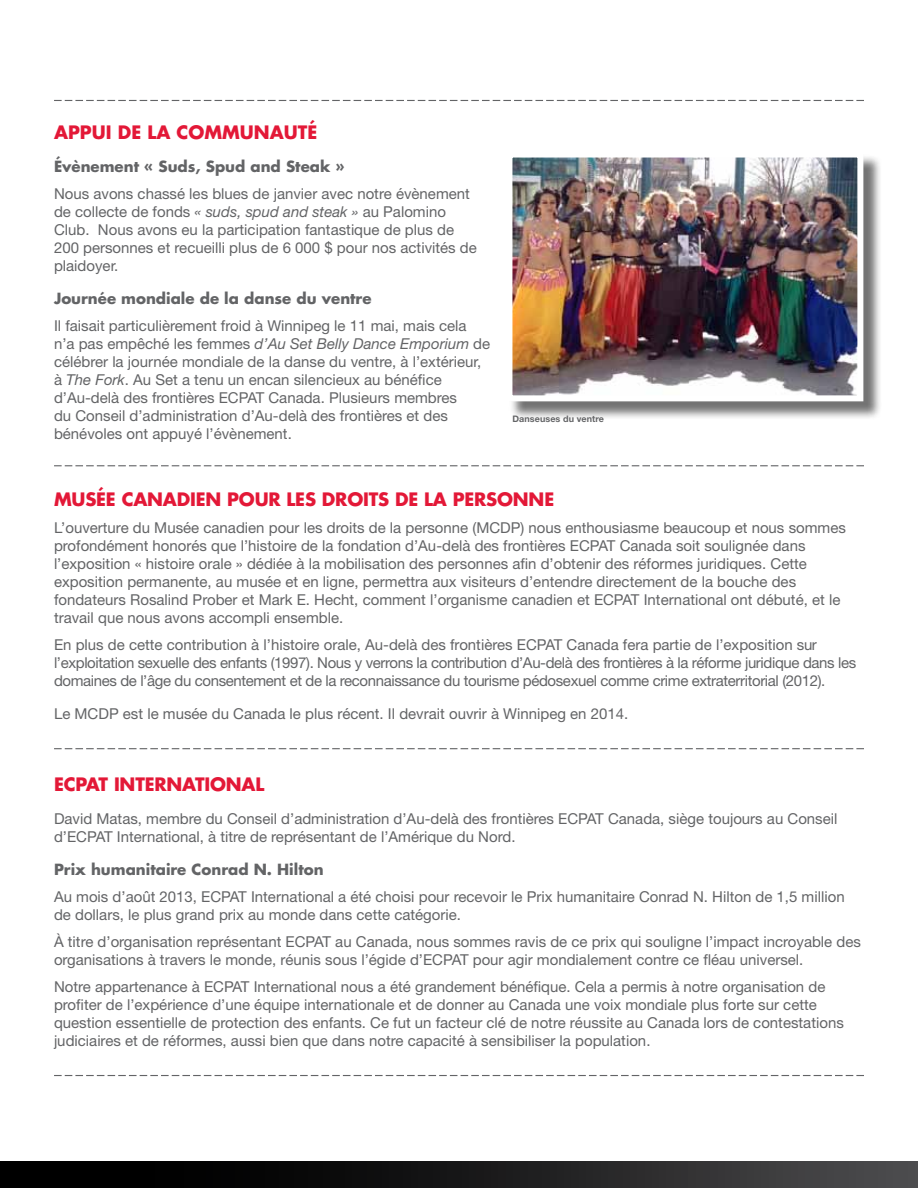
<style>
.page{position:relative;width:918px;height:1188px;background:#fff}
.page>*{position:absolute;margin:0;border:0;box-sizing:border-box;transform-origin:0 0}
.t1{font:700 18px "Futura";letter-spacing:-.01em;color:#e31837}
.t2{font:15px/18px "Helvetica Neue";color:#636466}
.t3{font:15px/18px "Helvetica Neue";letter-spacing:-.025em;color:#636466}
.t4{font:700 15px "Futura";color:#636466}
.t5{font:700 9px "Helvetica Neue";letter-spacing:.01em;color:#636466}
.s1{font-style:italic}
</style>
<div class="page">
<div style="left:0;top:1161px;width:918px;height:27px;background:linear-gradient(to right,#000,#474749)"></div>
<svg style="left:54px;top:100px;width:810px;height:1px"></svg>
<svg style="left:54px;top:1075px;width:810px;height:1px"></svg>
<svg style="left:54px;top:748px;width:810px;height:1px"></svg>
<div style="left:509px;top:154px;width:373px;height:266px;background:#000;opacity:.55"></div>
<img style="left:513px;top:159px;width:343px;height:235px">
<div style="left:506px;top:152px;width:357px;height:249px;border:6px solid #fff"></div>
<svg style="left:54px;top:465px;width:810px;height:1px"></svg>
<p class="t1" style="left:54px;top:120px;width:265px">APPUI DE LA COMMUNAUTÉ</p>
<p class="t4" style="left:54px;top:156px;width:292px">Évènement « Suds, Spud and Steak »</p>
<p class="t2" style="left:54px;top:184px;width:424px">Nous avons chassé les blues de janvier avec notre évènement de collecte de fonds <span class="s1">« suds, spud and steak »</span> au Palomino Club. Nous avons eu la participation fantastique de plus de 200 personnes et recueilli plus de 6 000 $ pour nos activités de plaidoyer.</p>
<p class="t4" style="left:54px;top:288px;width:319px">Journée mondiale de la danse du ventre</p>
<p class="t2" style="left:54px;top:316px;width:438px">Il faisait particulièrement froid à Winnipeg le 11 mai, mais cela n’a pas empêché les femmes <span class="s1">d’Au Set Belly Dance Emporium</span> de célébrer la journée mondiale de la danse du ventre, à l’extérieur, à <span class="s1">The Fork</span>. Au Set a tenu un encan silencieux au bénéfice d’Au-delà des frontières ECPAT Canada. Plusieurs membres<br>du Conseil d’administration d’Au-delà des frontières et des bénévoles ont appuyé l’évènement.</p>
<p class="t5" style="left:512px;top:413px;width:93px">Danseuses du ventre</p>
<p class="t1" style="left:54px;top:487px;width:502px">MUSÉE CANADIEN POUR LES DROITS DE LA PERSONNE</p>
<p class="t2" style="left:54px;top:518px;width:793px">L’ouverture du Musée canadien pour les droits de la personne (MCDP) nous enthousiasme beaucoup et nous sommes profondément honorés que l’histoire de la fondation d’Au-delà des frontières ECPAT Canada soit soulignée dans l’exposition « histoire orale » dédiée à la mobilisation des personnes afin d’obtenir des réformes juridiques. Cette exposition permanente, au musée et en ligne, permettra aux visiteurs d’entendre directement de la bouche des fondateurs Rosalind Prober et Mark E. Hecht, comment l’organisme canadien et ECPAT International ont débuté, et le travail que nous avons accompli ensemble.</p>
<p class="t3" style="left:54px;top:635px;width:804px">En plus de cette contribution à l’histoire orale, Au-delà des frontières ECPAT Canada fera partie de l’exposition sur l’exploitation sexuelle des enfants (1997). Nous y verrons la contribution d’Au-delà des frontières à la réforme juridique dans les domaines de l’âge du consentement et de la reconnaissance du tourisme pédosexuel comme crime extraterritorial (2012).</p>
<p class="t2" style="left:54px;top:704px;width:576px">Le MCDP est le musée du Canada le plus récent. Il devrait ouvrir à Winnipeg en 2014.</p>
<p class="t1" style="left:54px;top:772px;width:212px">ECPAT INTERNATIONAL</p>
<p class="t2" style="left:54px;top:809px;width:785px">David Matas, membre du Conseil d’administration d’Au-delà des frontières ECPAT Canada, siège toujours au Conseil d’ECPAT International, à titre de représentant de l’Amérique du Nord.</p>
<p class="t4" style="left:54px;top:859px;width:271px">Prix humanitaire Conrad N. Hilton</p>
<p class="t2" style="left:54px;top:887px;width:792px">Au mois d’août 2013, ECPAT International a été choisi pour recevoir le Prix humanitaire Conrad N. Hilton de 1,5 million de dollars, le plus grand prix au monde dans cette catégorie.</p>
<p class="t2" style="left:54px;top:932px;width:808px">À titre d’organisation représentant ECPAT au Canada, nous sommes ravis de ce prix qui souligne l’impact incroyable des organisations à travers le monde, réunis sous l’égide d’ECPAT pour agir mondialement contre ce fléau universel.</p>
<p class="t2" style="left:54px;top:977px;width:791px">Notre appartenance à ECPAT International nous a été grandement bénéfique. Cela a permis à notre organisation de profiter de l’expérience d’une équipe internationale et de donner au Canada une voix mondiale plus forte sur cette question essentielle de protection des enfants. Ce fut un facteur clé de notre réussite au Canada lors de contestations judiciaires et de réformes, aussi bien que dans notre capacité à sensibiliser la population.</p>
</div>
